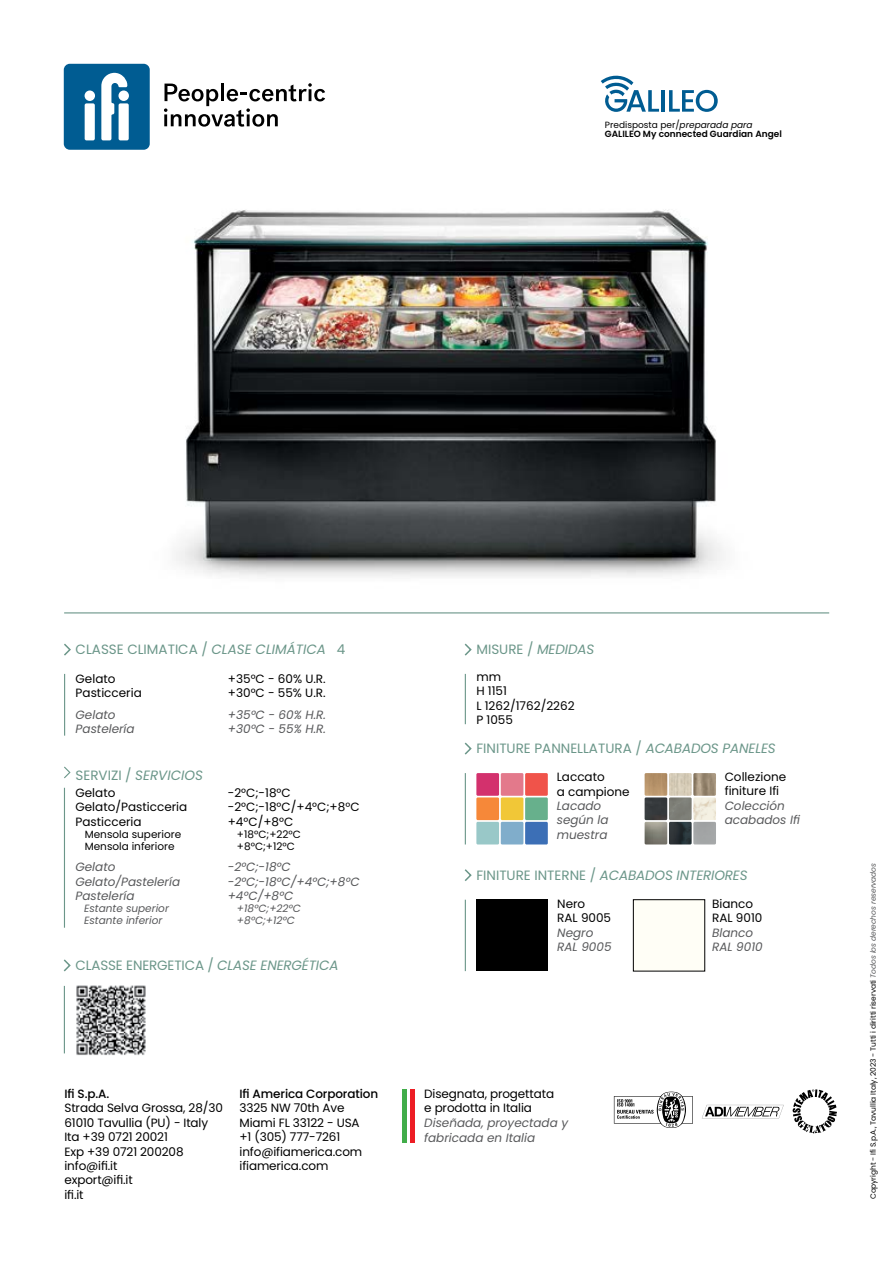
<style>
.page{position:relative;width:893px;height:1263px;background:#fff}
.page>*{position:absolute;margin:0;border:0;box-sizing:border-box;transform-origin:0 0}
.t1{font:13.5px "Poppins";color:#6b9689}
.t2{font:italic 13.5px "Poppins";letter-spacing:-.01em;color:#6b9689}
.t3{font:12px/14.4px "Poppins";letter-spacing:-.01em;color:#000}
.t4{font:italic 12px/14.4px "Poppins";color:#58595b}
.t5{font:500 12px "Poppins";letter-spacing:-.01em;color:#000}
.t6{font:10.5px/12px "Poppins";color:#000}
.t7{font:italic 10.5px/12px "Poppins";color:#58595b}
.t8{font:600 9px/9.4px "Poppins";color:#000}
.t9{font:7.5px "Poppins";letter-spacing:-.01em;color:#000}
.s1{font-weight:400}
.s2{font-weight:400;font-style:italic}
.s3{font-style:italic}
.s4{font-style:normal}
.s5{font-style:italic;color:#58595b}
</style>
<div class="page">
<img style="left:176px;top:209px;width:548px;height:368px">
<svg style="left:64px;top:766px;width:7px;height:13px"></svg>
<hr style="left:64px;top:788px;width:1px;height:140px;background:#6b9689">
<svg style="left:64px;top:643px;width:7px;height:13px"></svg>
<hr style="left:64px;top:674px;width:1px;height:62px;background:#6b9689">
<svg style="left:464px;top:643px;width:8px;height:13px"></svg>
<hr style="left:465px;top:674px;width:1px;height:50px;background:#6b9689">
<svg style="left:464px;top:742px;width:8px;height:13px"></svg>
<hr style="left:465px;top:773px;width:1px;height:71px;background:#6b9689">
<div style="left:476px;top:900px;width:72px;height:71px;background:#000"></div>
<svg style="left:464px;top:869px;width:8px;height:12px"></svg>
<hr style="left:465px;top:900px;width:1px;height:71px;background:#6b9689">
<svg style="left:63px;top:959px;width:8px;height:13px"></svg>
<hr style="left:64px;top:986px;width:1px;height:67px;background:#6b9689">
<img style="left:76px;top:985px;width:70px;height:70px">
<svg style="left:164px;top:83px;width:161px;height:44px"></svg>
<div style="left:64px;top:64px;width:86px;height:85px;background:#005c92;border-radius:6px"></div>
<div style="left:85px;top:103px;width:10px;height:37px;background:#fff;border-radius:2px"></div>
<div style="left:85px;top:90px;width:10px;height:11px;background:#fff;border-radius:50%"></div>
<div style="left:119px;top:103px;width:10px;height:37px;background:#bdd4e2;border-radius:2px"></div>
<svg style="left:101px;top:73px;width:27px;height:67px"></svg>
<hr style="left:661px;top:90px;width:4px;height:22px;background:#005c92">
<svg style="left:669px;top:90px;width:49px;height:22px"></svg>
<svg style="left:601px;top:75px;width:58px;height:37px"></svg>
<div style="left:410px;top:1089px;width:5px;height:54px;background:#ed1d24"></div>
<hr style="left:402px;top:1089px;width:4px;height:54px;background:#41ad49">
<svg style="left:614px;top:1092px;width:79px;height:36px"></svg>
<svg style="left:702px;top:1105px;width:82px;height:13px"></svg>
<svg style="left:792px;top:1089px;width:45px;height:45px"></svg>
<hr style="left:64px;top:612px;width:765px;height:1px;background:#6b9689">
<div style="left:633px;top:900px;width:72px;height:71px;background:#fffef6"></div>
<div style="left:633px;top:899px;width:72px;height:72px;border:1px solid #000"></div>
<img style="left:645px;top:773px;width:22px;height:47px">
<img style="left:669px;top:773px;width:47px;height:47px">
<img style="left:645px;top:822px;width:22px;height:22px">
<img style="left:669px;top:822px;width:47px;height:22px">
<div style="left:476px;top:773px;width:23px;height:23px;background:#d3316d"></div>
<div style="left:525px;top:773px;width:23px;height:23px;background:#f0534a"></div>
<div style="left:501px;top:773px;width:22px;height:23px;background:#e3798b"></div>
<div style="left:476px;top:822px;width:23px;height:22px;background:#99c8c8"></div>
<div style="left:525px;top:822px;width:23px;height:22px;background:#3c6fb6"></div>
<div style="left:501px;top:822px;width:22px;height:22px;background:#80adcb"></div>
<div style="left:476px;top:797px;width:23px;height:23px;background:#f68839"></div>
<div style="left:525px;top:797px;width:23px;height:23px;background:#67b08c"></div>
<div style="left:501px;top:797px;width:22px;height:23px;background:#f1c737"></div>
<p class="t8" style="left:605px;top:120px;width:179px"><span class="s1">Predisposta per/</span><span class="s2">preparada para<br></span>GALILEO My connected Guardian Angel</p>
<p class="t1" style="left:76px;top:642px;width:271px">CLASSE CLIMATICA / <span class="s3">CLASE CLIMÁTICA</span> 4</p>
<p class="t3" style="left:76px;top:671px;width:68px">Gelato<br>Pasticceria</p>
<p class="t4" style="left:76px;top:707px;width:61px">Gelato<br>Pastelería</p>
<p class="t3" style="left:228px;top:671px;width:99px">+35°C - 60% U.R. +30°C - 55% U.R.</p>
<p class="t4" style="left:228px;top:707px;width:100px">+35°C - 60% H.R. +30°C - 55% H.R.</p>
<p class="t2" style="left:76px;top:767px;width:129px"><span class="s4">SERVIZI /</span> SERVICIOS</p>
<p class="t3" style="left:76px;top:785px;width:113px">Gelato<br>Gelato/Pasticceria<br>Pasticceria</p>
<p class="t6" style="left:85px;top:828px;width:98px">Mensola superiore<br>Mensola inferiore</p>
<p class="t4" style="left:76px;top:860px;width:106px">Gelato<br>Gelato/Pastelería<br>Pastelería</p>
<p class="t7" style="left:84px;top:902px;width:86px">Estante superior<br>Estante inferior</p>
<p class="t3" style="left:228px;top:785px;width:133px">-2°C;-18°C -2°C;-18°C/+4°C;+8°C +4°C/+8°C</p>
<p class="t6" style="left:237px;top:828px;width:65px">+18°C;+22°C +8°C;+12°C</p>
<p class="t4" style="left:228px;top:860px;width:133px">-2°C;-18°C -2°C;-18°C/+4°C;+8°C +4°C/+8°C</p>
<p class="t7" style="left:237px;top:902px;width:65px">+18°C;+22°C +8°C;+12°C</p>
<p class="t1" style="left:75px;top:958px;width:265px">CLASSE ENERGETICA / <span class="s3">CLASE ENERGÉTICA</span></p>
<p class="t5" style="left:64px;top:1087px;width:46px">Ifi S.p.A.</p>
<p class="t3" style="left:64px;top:1101px;width:160px">Strada Selva Grossa, 28/30<br>61010 Tavullia (PU) - Italy<br>Ita +39 0721 20021<br>Exp +39 0721 200208 info@ifi.it<br>export@ifi.it<br>ifi.it</p>
<p class="t5" style="left:240px;top:1087px;width:140px">Ifi America Corporation</p>
<p class="t3" style="left:240px;top:1101px;width:124px">3325 NW 70th Ave<br>Miami FL 33122 - USA +1 (305) 777-7261 info@ifiamerica.com ifiamerica.com</p>
<p class="t1" style="left:476px;top:642px;width:119px">MISURE / <span class="s3">MEDIDAS</span></p>
<p class="t3" style="left:476px;top:670px;width:100px">mm<br>H 1151<br>L 1262/1762/2262<br>P 1055</p>
<p class="t1" style="left:476px;top:741px;width:301px">FINITURE PANNELLATURA / <span class="s3">ACABADOS PANELES</span></p>
<p class="t3" style="left:557px;top:770px;width:74px">Laccato<br>a campione</p>
<p class="t4" style="left:557px;top:799px;width:53px">Lacado según la muestra</p>
<p class="t3" style="left:725px;top:769px;width:63px">Collezione finiture Ifi</p>
<p class="t4" style="left:725px;top:798px;width:77px">Colección acabados Ifi</p>
<p class="t2" style="left:476px;top:867px;width:273px"><span class="s4">FINITURE INTERNE /</span> ACABADOS INTERIORES</p>
<p class="t9" style="left:869px;top:1199px;width:338px;rotate:-90deg">Copyright - Ifi S.p.A., Tavullia Italy, 2023 - Tutti i diritti riservati <span class="s5">Todos los derechos reservados</span></p>
<p class="t3" style="left:712px;top:896px;width:52px">Bianco<br>RAL 9010</p>
<p class="t4" style="left:712px;top:925px;width:52px">Blanco<br>RAL 9010</p>
<p class="t3" style="left:557px;top:896px;width:55px">Nero<br>RAL 9005</p>
<p class="t4" style="left:557px;top:925px;width:56px">Negro<br>RAL 9005</p>
<p class="t3" style="left:424px;top:1087px;width:131px">Disegnata, progettata e prodotta in Italia</p>
<p class="t4" style="left:424px;top:1116px;width:145px;line-height:15px">Diseñada, proyectada y fabricada en Italia</p>
</div>
